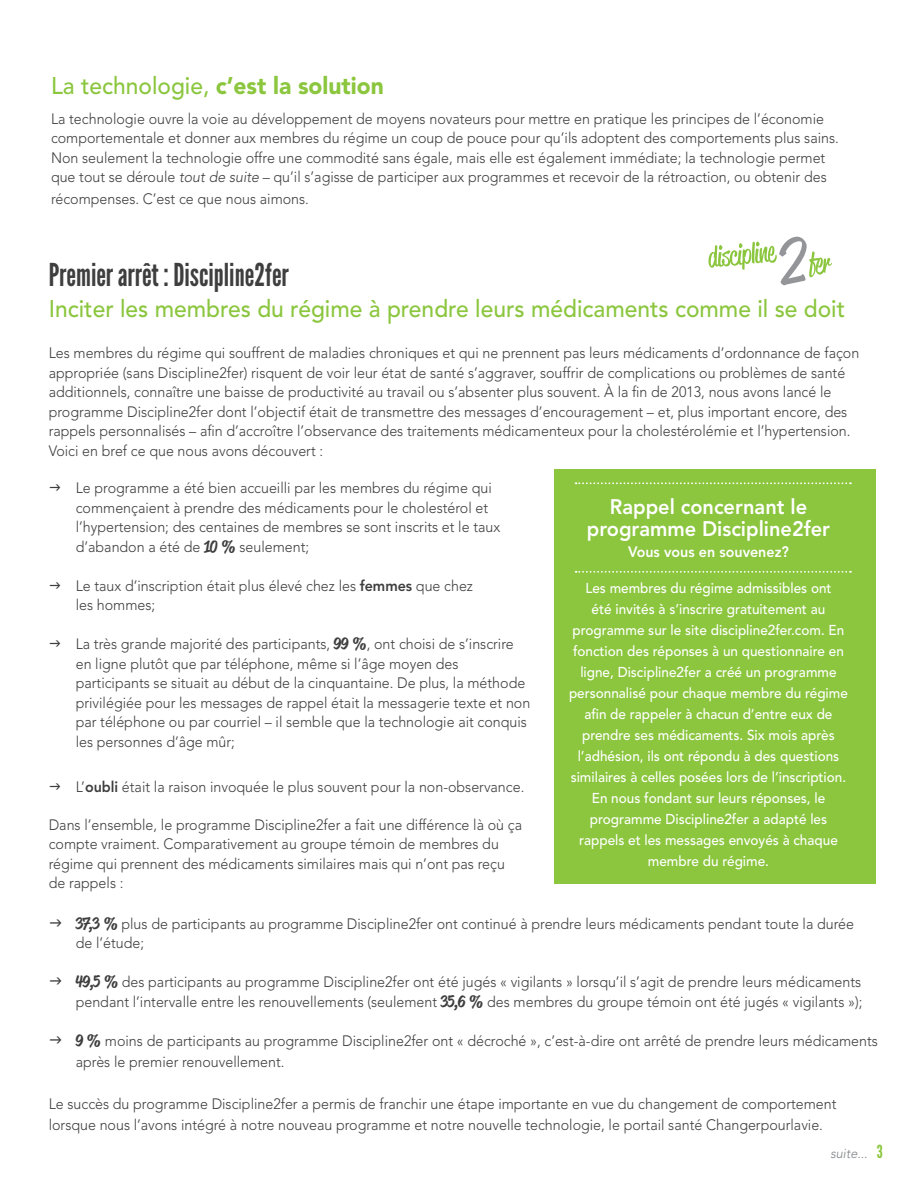
<style>
.page{position:relative;width:918px;height:1188px;background:#fff}
.page>*{position:absolute;margin:0;border:0;box-sizing:border-box;transform-origin:0 0}
.t1{font:31.5px "League Gothic";color:#3e3e3f;scale:.95 1}
.t2{font:500 24px "Avenir LT Std";color:#8bc63e;scale:.95 1}
.t3{font:900 24px "Avenir LT Std";color:#8bc63e;scale:.95 1}
.t4{font:800 21px/21.8px "Avenir LT Std";color:#fff;text-align:center;scale:.95 1}
.t5{font:18px "League Gothic";color:#8bc63e}
.t6{font:300 15px/19.5px "Avenir LT Std";color:#3e3e3f;scale:.95 1}
.t7{font:800 15px "Avenir LT Std";color:#fff;scale:.95 1}
.t8{font:500 14.25px/21px "Avenir LT Std";color:#fff;text-align:center;scale:.95 1}
.t9{font:italic 300 13.5px "Avenir LT Std";color:#808285;scale:.95 1}
.s1{font-weight:500}
.s2{font-style:italic}
.s3{font-family:"Reklame Script";font-weight:500;font-size:16.5px}
.s4{font-weight:800}
</style>
<div class="page">
<div style="left:554px;top:469px;width:322px;height:414px;background:#8bc63e"></div>
<svg style="left:576px;top:482px;width:275px;height:2px"></svg>
<svg style="left:576px;top:571px;width:275px;height:2px"></svg>
<svg style="left:708px;top:237px;width:124px;height:48px"></svg>
<p class="t3" style="left:51px;top:71px;width:352px"><span class="s1">La technologie,</span> c’est la solution</p>
<p class="t6" style="left:51px;top:109px;width:831px">La technologie ouvre la voie au développement de moyens novateurs pour mettre en pratique les principes de l’économie comportementale et donner aux membres du régime un coup de pouce pour qu’ils adoptent des comportements plus sains.<br>Non seulement la technologie offre une commodité sans égale, mais elle est également immédiate; la technologie permet que tout se déroule <span class="s2">tout de suite</span> – qu’il s’agisse de participer aux programmes et recevoir de la rétroaction, ou obtenir des</p>
<p class="t6" style="left:51px;top:189px;width:273px">récompenses. C’est ce que nous aimons.</p>
<p class="t1" style="left:49px;top:256px;width:254px">Premier arrêt : Discipline2fer</p>
<p class="t2" style="left:49px;top:295px;width:840px">Inciter les membres du régime à prendre leurs médicaments comme il se doit</p>
<p class="t6" style="left:49px;top:344px;width:855px">Les membres du régime qui souffrent de maladies chroniques et qui ne prennent pas leurs médicaments d’ordonnance de façon appropriée (sans Discipline2fer) risquent de voir leur état de santé s’aggraver, souffrir de complications ou problèmes de santé additionnels, connaître une baisse de productivité au travail ou s’absenter plus souvent. À la fin de 2013, nous avons lancé le programme Discipline2fer dont l’objectif était de transmettre des messages d’encouragement – et, plus important encore, des rappels personnalisés – afin d’accroître l’observance des traitements médicamenteux pour la cholestérolémie et l’hypertension.<br>Voici en bref ce que nous avons découvert :</p>
<p class="t6" style="left:76px;top:478px;width:448px">Le programme a été bien accueilli par les membres du régime qui commençaient à prendre des médicaments pour le cholestérol et l’hypertension; des centaines de membres se sont inscrits et le taux d’abandon a été de <span class="s3">10 %</span> seulement;</p>
<p class="t6" style="left:76px;top:576px;width:420px">Le taux d’inscription était plus élevé chez les <span class="s4">femmes</span> que chez les hommes;</p>
<p class="t6" style="left:76px;top:634px;width:480px">La très grande majorité des participants, <span class="s3">99 %</span>, ont choisi de s’inscrire en ligne plutôt que par téléphone, même si l’âge moyen des participants se situait au début de la cinquantaine. De plus, la méthode privilégiée pour les messages de rappel était la messagerie texte et non par téléphone ou par courriel – il semble que la technologie ait conquis les personnes d’âge mûr;</p>
<p class="t6" style="left:76px;top:777px;width:474px">L’<span class="s4">oubli</span> était la raison invoquée le plus souvent pour la non-observance.</p>
<p class="t6" style="left:49px;top:815px;width:500px">Dans l’ensemble, le programme Discipline2fer a fait une différence là où ça</p>
<p class="t6" style="left:49px;top:834px;width:475px">compte vraiment. Comparativement au groupe témoin de membres du</p>
<p class="t6" style="left:49px;top:854px;width:482px">régime qui prennent des médicaments similaires mais qui n’ont pas reçu</p>
<p class="t6" style="left:49px;top:873px;width:80px">de rappels :</p>
<p class="t6" style="left:76px;top:914px;width:821px"><span class="s3">37,3 %</span> plus de participants au programme Discipline2fer ont continué à prendre leurs médicaments pendant toute la durée de l’étude;</p>
<p class="t6" style="left:76px;top:972px;width:830px"><span class="s3">49,5 %</span> des participants au programme Discipline2fer ont été jugés « vigilants » lorsqu’il s’agit de prendre leurs médicaments pendant l’intervalle entre les renouvellements (seulement <span class="s3">35,6 %</span> des membres du groupe témoin ont été jugés « vigilants »);</p>
<p class="t6" style="left:76px;top:1030px;width:846px;line-height:21px"><span class="s3">9 %</span> moins de participants au programme Discipline2fer ont « décroché », c’est-à-dire ont arrêté de prendre leurs médicaments après le premier renouvellement.</p>
<p class="t6" style="left:49px;top:1093px;width:831px;line-height:21px">Le succès du programme Discipline2fer a permis de franchir une étape importante en vue du changement de comportement lorsque nous l’avons intégré à notre nouveau programme et notre nouvelle technologie, le portail santé Changerpourlavie.</p>
<p class="t4" style="left:587px;top:496px;width:257px">Rappel concernant le programme Discipline2fer</p>
<p class="t7" style="left:628px;top:543px;width:171px">Vous vous en souvenez?</p>
<p class="t8" style="left:569px;top:578px;width:295px">Les membres du régime admissibles ont<br>été invités à s’inscrire gratuitement au programme sur le site discipline2fer.com. En fonction des réponses à un questionnaire en ligne, Discipline2fer a créé un programme personnalisé pour chaque membre du régime afin de rappeler à chacun d’entre eux de prendre ses médicaments. Six mois après l’adhésion, ils ont répondu à des questions similaires à celles posées lors de l’inscription.<br>En nous fondant sur leurs réponses, le programme Discipline2fer a adapté les rappels et les messages envoyés à chaque membre du régime.</p>
<p class="t9" style="left:830px;top:1146px;width:41px">suite...</p>
<p class="t5" style="left:877px;top:1141px;width:8px">3</p>
</div>
